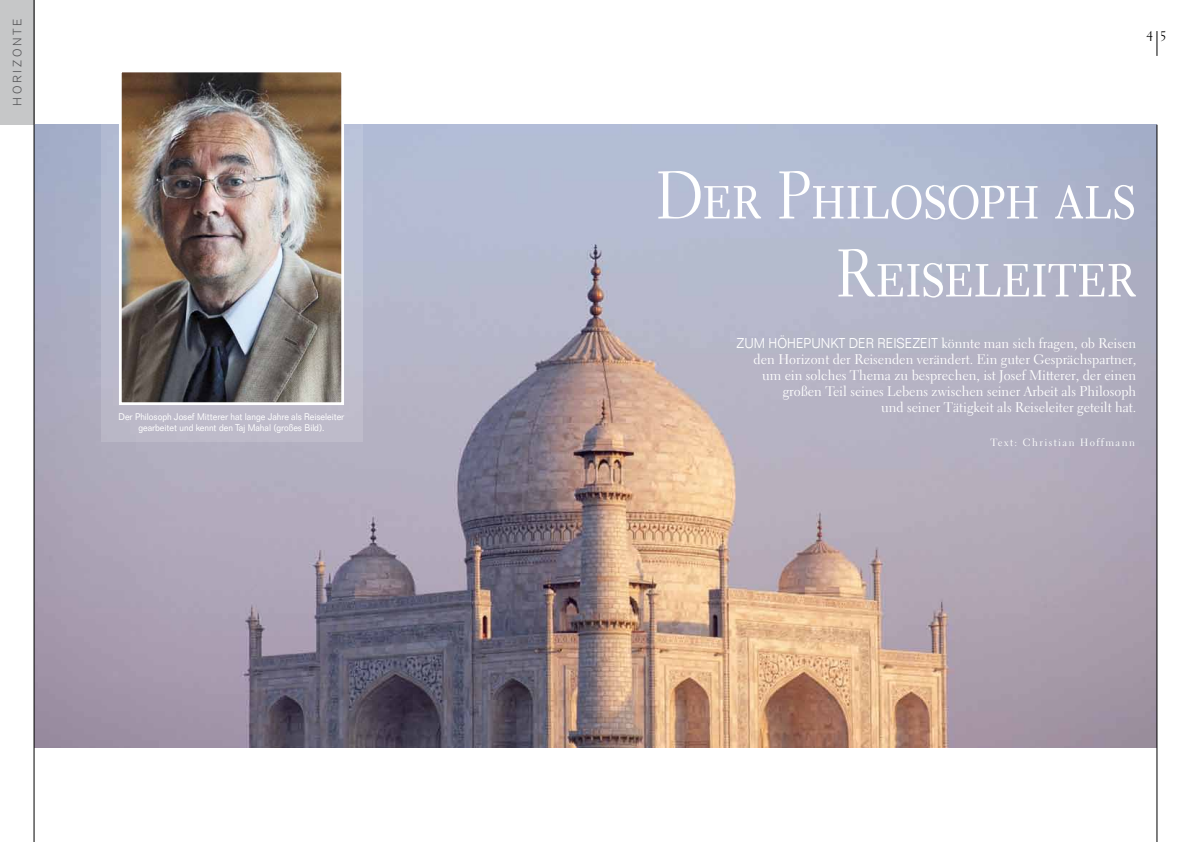
<style>
.page{position:relative;width:1191px;height:842px;background:#fff}
.page>*{position:absolute;margin:0;border:0;box-sizing:border-box;transform-origin:0 0}
.t1{font:67px/78px "Electra LH Regular SC";letter-spacing:-.02em;color:#fff;text-align:right;scale:.9 1}
.t2{font:14px/16px "Electra LH";color:#fff;text-align:right}
.t3{font:14px "Electra LH Display";color:#000}
.t4{font:300 12px "Akzidenz Grotesk BE";letter-spacing:.22em;color:#58585a}
.t5{font:10.5px "Electra LH";letter-spacing:.14em;color:#fff}
.t6{font:9.5px/11px "Folio BT";letter-spacing:-.005em;color:#fff;text-align:center;scale:.9 1}
.s1{font-family:"Folio BT";font-weight:300}
</style>
<div class="page">
<img style="left:35px;top:125px;width:1121px;height:622px">
<hr style="left:1156px;top:125px;width:1px;height:717px;background:#000">
<svg style="left:101px;top:124px;width:261px;height:317px;background:#bbbccd"></svg>
<svg style="left:1156px;top:31px;width:1px;height:25px"></svg>
<div style="left:0;top:0;width:34px;height:125px;background:#c6c7c8"></div>
<hr style="left:34px;top:0;width:1px;height:842px;background:#000">
<img style="left:123px;top:74px;width:217px;height:327px">
<div style="left:119px;top:70px;width:225px;height:335px;border:3px solid #fff"></div>
<p class="t4" style="left:11px;top:106px;width:88px;rotate:-90deg">Horizonte</p>
<p class="t4" style="left:11px;top:82px;width:40px;rotate:-90deg">meer</p>
<p class="t6" style="left:119px;top:411px;width:252px">Der Philosoph Josef Mitterer hat lange Jahre als Reiseleiter gearbeitet und kennt den Taj Mahal (großes Bild).</p>
<p class="t3" style="left:1146px;top:28px;width:21px">4 5</p>
<h1 class="t1" style="left:655px;top:157px;width:536px">Der Philosoph als<br>Reiseleiter</h1>
<p class="t2" style="left:736px;top:335px;width:401px"><span class="s1">ZUM HÖH EPUNKT DER REISEZ EIT</span> könnte man sich fragen, ob Reisen den Horizont der Reisenden verändert. Ein guter Gesprächspartner, um ein solches Thema zu besprechen, ist Josef Mitterer, der einen großen Teil seines Lebens zwischen seiner Arbeit als Philosoph<br>und seiner Tätigkeit als Reiseleiter geteilt hat.</p>
<p class="t5" style="left:990px;top:436px;width:146px">Text: Christian Hoffmann</p>
</div>
